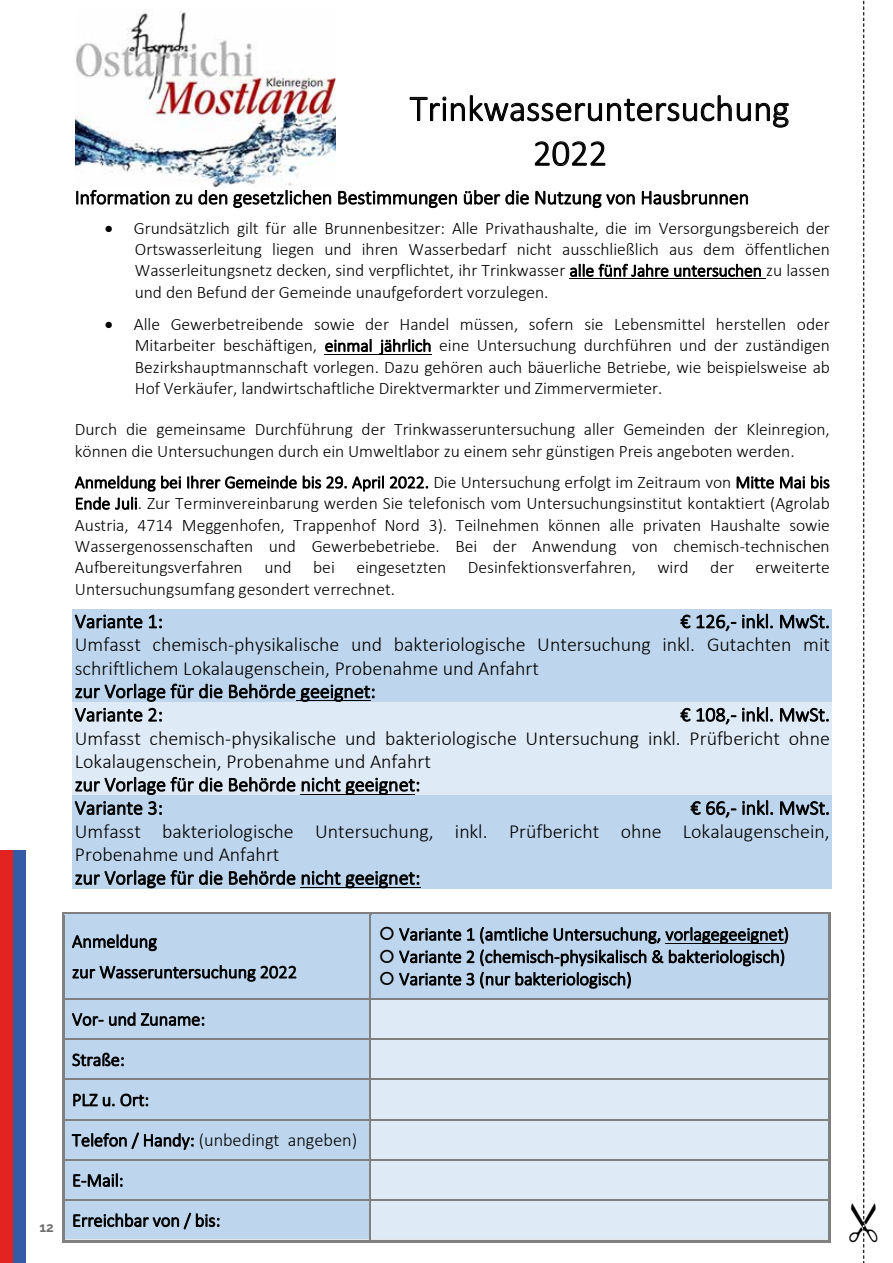
<style>
.page{position:relative;width:893px;height:1263px;background:#fff}
.page>*{position:absolute;margin:0;border:0;box-sizing:border-box;transform-origin:0 0}
.t1{font:300 36.6px/44.7px "Calibri";color:#000}
.t2{font:300 19.95px/23.2px "Calibri";color:#000}
.t3{font:300 18.3px/40.2px "Calibri";color:#000}
.t4{font:300 17.55px/21.3px "Calibri";letter-spacing:-.005em;color:#000;text-align:justify}
.t5{font:700 13.5px "Raleway";color:#706f6f}
</style>
<div class="page">
<div style="left:0;top:850px;width:13px;height:413px;background:#e32322"></div>
<div style="left:13px;top:850px;width:13px;height:413px;background:#335ba6"></div>
<img style="left:75px;top:10px;width:260px;height:177px">
<hr style="left:570px;top:278px;width:196px;height:1px;background:#000">
<hr style="left:325px;top:354px;width:107px;height:1px;background:#000">
<div style="left:72px;top:609px;width:760px;height:23px;background:#bdd6ee"></div>
<div style="left:72px;top:632px;width:760px;height:24px;background:#bdd6ee"></div>
<div style="left:72px;top:656px;width:760px;height:23px;background:#bdd6ee"></div>
<div style="left:72px;top:679px;width:760px;height:23px;background:#bdd6ee"></div>
<hr style="left:296px;top:700px;width:74px;height:1px;background:#000">
<div style="left:72px;top:702px;width:760px;height:24px;background:#deeaf6"></div>
<div style="left:72px;top:726px;width:760px;height:23px;background:#deeaf6"></div>
<div style="left:72px;top:749px;width:760px;height:23px;background:#deeaf6"></div>
<div style="left:72px;top:772px;width:760px;height:24px;background:#deeaf6"></div>
<hr style="left:301px;top:794px;width:114px;height:1px;background:#000">
<div style="left:72px;top:796px;width:760px;height:23px;background:#bdd6ee"></div>
<div style="left:72px;top:819px;width:760px;height:23px;background:#bdd6ee"></div>
<div style="left:72px;top:842px;width:760px;height:23px;background:#bdd6ee"></div>
<div style="left:72px;top:865px;width:760px;height:24px;background:#bdd6ee"></div>
<hr style="left:301px;top:887px;width:120px;height:1px;background:#000">
<div style="left:64px;top:915px;width:305px;height:83px;background:#bdd6ee"></div>
<div style="left:370px;top:915px;width:459px;height:83px;background:#bdd6ee"></div>
<hr style="left:665px;top:943px;width:118px;height:1px;background:#000">
<hr style="left:64px;top:912px;width:305px;height:2px;background:#808080">
<hr style="left:64px;top:914px;width:305px;height:1px;background:#bdd6ee">
<hr style="left:372px;top:912px;width:457px;height:2px;background:#808080">
<hr style="left:372px;top:914px;width:457px;height:1px;background:#bdd6ee">
<hr style="left:62px;top:915px;width:2px;height:83px;background:#808080">
<hr style="left:369px;top:915px;width:1px;height:83px;background:#808080">
<hr style="left:829px;top:915px;width:2px;height:83px;background:#808080">
<div style="left:64px;top:999px;width:305px;height:39px;background:#bdd6ee"></div>
<div style="left:370px;top:999px;width:459px;height:39px;background:#deeaf6"></div>
<hr style="left:64px;top:998px;width:305px;height:1px;background:#808080">
<hr style="left:370px;top:998px;width:459px;height:1px;background:#808080">
<hr style="left:62px;top:999px;width:2px;height:39px;background:#808080">
<hr style="left:369px;top:999px;width:1px;height:39px;background:#808080">
<hr style="left:829px;top:999px;width:2px;height:39px;background:#808080">
<div style="left:64px;top:1040px;width:305px;height:39px;background:#bdd6ee"></div>
<div style="left:370px;top:1040px;width:459px;height:39px;background:#deeaf6"></div>
<hr style="left:64px;top:1038px;width:305px;height:2px;background:#808080">
<hr style="left:370px;top:1038px;width:459px;height:2px;background:#808080">
<hr style="left:62px;top:1040px;width:2px;height:39px;background:#808080">
<hr style="left:369px;top:1040px;width:1px;height:39px;background:#808080">
<hr style="left:829px;top:1040px;width:2px;height:39px;background:#808080">
<div style="left:64px;top:1080px;width:305px;height:39px;background:#bdd6ee"></div>
<div style="left:370px;top:1080px;width:459px;height:39px;background:#deeaf6"></div>
<hr style="left:64px;top:1079px;width:305px;height:1px;background:#808080">
<hr style="left:370px;top:1079px;width:459px;height:1px;background:#808080">
<hr style="left:62px;top:1080px;width:2px;height:39px;background:#808080">
<hr style="left:369px;top:1080px;width:1px;height:39px;background:#808080">
<hr style="left:829px;top:1080px;width:2px;height:39px;background:#808080">
<div style="left:64px;top:1120px;width:305px;height:39px;background:#bdd6ee"></div>
<div style="left:370px;top:1120px;width:459px;height:39px;background:#deeaf6"></div>
<hr style="left:64px;top:1119px;width:305px;height:1px;background:#808080">
<hr style="left:370px;top:1119px;width:459px;height:1px;background:#808080">
<hr style="left:62px;top:1120px;width:2px;height:39px;background:#808080">
<hr style="left:369px;top:1120px;width:1px;height:39px;background:#808080">
<hr style="left:829px;top:1120px;width:2px;height:39px;background:#808080">
<div style="left:64px;top:1160px;width:305px;height:39px;background:#bdd6ee"></div>
<div style="left:370px;top:1160px;width:459px;height:39px;background:#deeaf6"></div>
<hr style="left:64px;top:1159px;width:305px;height:1px;background:#808080">
<hr style="left:370px;top:1159px;width:459px;height:1px;background:#808080">
<hr style="left:62px;top:1160px;width:2px;height:39px;background:#808080">
<hr style="left:369px;top:1160px;width:1px;height:39px;background:#808080">
<hr style="left:829px;top:1160px;width:2px;height:39px;background:#808080">
<div style="left:64px;top:1201px;width:305px;height:39px;background:#bdd6ee"></div>
<div style="left:370px;top:1201px;width:459px;height:39px;background:#deeaf6"></div>
<hr style="left:64px;top:1199px;width:305px;height:2px;background:#808080">
<hr style="left:370px;top:1199px;width:459px;height:2px;background:#808080">
<hr style="left:62px;top:1201px;width:2px;height:39px;background:#808080">
<hr style="left:64px;top:1240px;width:305px;height:2px;background:#808080">
<hr style="left:369px;top:1201px;width:1px;height:39px;background:#808080">
<hr style="left:372px;top:1240px;width:457px;height:2px;background:#808080">
<hr style="left:829px;top:1201px;width:2px;height:39px;background:#808080">
<svg style="left:863px;top:0;width:2px;height:1263px"></svg>
<p class="t5" style="left:39px;top:1220px;width:16px">12</p>
<h1 class="t1" style="left:533px;top:86px;width:258px;text-indent:-123px">Trinkwasseruntersuchung<br>2022</h1>
<p class="t2" style="left:75px;top:186px;width:676px">Information zu den gesetzlichen Bestimmungen über die Nutzung von Hausbrunnen</p>
<p class="t4" style="left:135px;top:217px;width:697px;text-indent:-30px">• Grundsätzlich gilt für alle Brunnenbesitzer: Alle Privathaushalte, die im Versorgungsbereich der Ortswasserleitung liegen und ihren Wasserbedarf nicht ausschließlich aus dem öffentlichen Wasserleitungsnetz decken, sind verpflichtet, ihr Trinkwasser alle fünf Jahre untersuchen zu lassen und den Befund der Gemeinde unaufgefordert vorzulegen.</p>
<p class="t4" style="left:135px;top:313px;width:697px;text-indent:-30px">• Alle Gewerbetreibende sowie der Handel müssen, sofern sie Lebensmittel herstellen oder Mitarbeiter beschäftigen, einmal jährlich eine Untersuchung durchführen und der zuständigen Bezirkshauptmannschaft vorlegen. Dazu gehören auch bäuerliche Betriebe, wie beispielsweise ab Hof Verkäufer, landwirtschaftliche Direktvermarkter und Zimmervermieter.</p>
<p class="t4" style="left:75px;top:419px;width:756px">Durch die gemeinsame Durchführung der Trinkwasseruntersuchung aller Gemeinden der Kleinregion, können die Untersuchungen durch ein Umweltlabor zu einem sehr günstigen Preis angeboten werden.</p>
<p class="t4" style="left:75px;top:471px;width:757px">Anmeldung bei Ihrer Gemeinde bis 29. April 2022. Die Untersuchung erfolgt im Zeitraum von Mitte Mai bis Ende Juli. Zur Terminvereinbarung werden Sie telefonisch vom Untersuchungsinstitut kontaktiert (Agrolab Austria, 4714 Meggenhofen, Trappenhof Nord 3). Teilnehmen können alle privaten Haushalte sowie Wassergenossenschaften und Gewerbebetriebe. Bei der Anwendung von chemisch-technischen Aufbereitungsverfahren und bei eingesetzten Desinfektionsverfahren, wird der erweiterte Untersuchungsumfang gesondert verrechnet.</p>
<p class="t2" style="left:75px;top:609px;width:90px">Variante 1:</p>
<p class="t2" style="left:75px;top:609px;width:757px;text-indent:606px">€ 126,- inkl. MwSt.<br>Umfasst chemisch-physikalische und bakteriologische Untersuchung inkl. Gutachten mit schriftlichem Lokalaugenschein, Probenahme und Anfahrt<br>zur Vorlage für die Behörde geeignet:<br>Variante 2:</p>
<p class="t2" style="left:75px;top:703px;width:757px;text-indent:606px">€ 108,- inkl. MwSt.<br>Umfasst chemisch-physikalische und bakteriologische Untersuchung inkl. Prüfbericht ohne Lokalaugenschein, Probenahme und Anfahrt<br>zur Vorlage für die Behörde nicht geeignet:<br>Variante 3:</p>
<p class="t2" style="left:75px;top:796px;width:757px;text-indent:616px">€ 66,- inkl. MwSt.<br>Umfasst bakteriologische Untersuchung, inkl. Prüfbericht ohne Lokalaugenschein, Probenahme und Anfahrt<br>zur Vorlage für die Behörde nicht geeignet:</p>
<p class="t3" style="left:72px;top:926px;width:227px;line-height:30.6px">Anmeldung<br>zur Wasseruntersuchung 2022</p>
<p class="t3" style="left:399px;top:923px;width:391px;line-height:22.4px">Variante 1 (amtliche Untersuchung, vorlagegeeignet)<br>Variante 2 (chemisch-physikalisch &amp; bakteriologisch)<br>Variante 3 (nur bakteriologisch)</p>
<p class="t3" style="left:72px;top:999px;width:135px">Vor- und Zuname:</p>
<p class="t3" style="left:72px;top:1039px;width:79px">Straße:<br>PLZ u. Ort:</p>
<p class="t3" style="left:72px;top:1120px;width:287px">Telefon / Handy: (unbedingt angeben)<br>E-Mail:<br>Erreichbar von / bis:</p>
</div>
